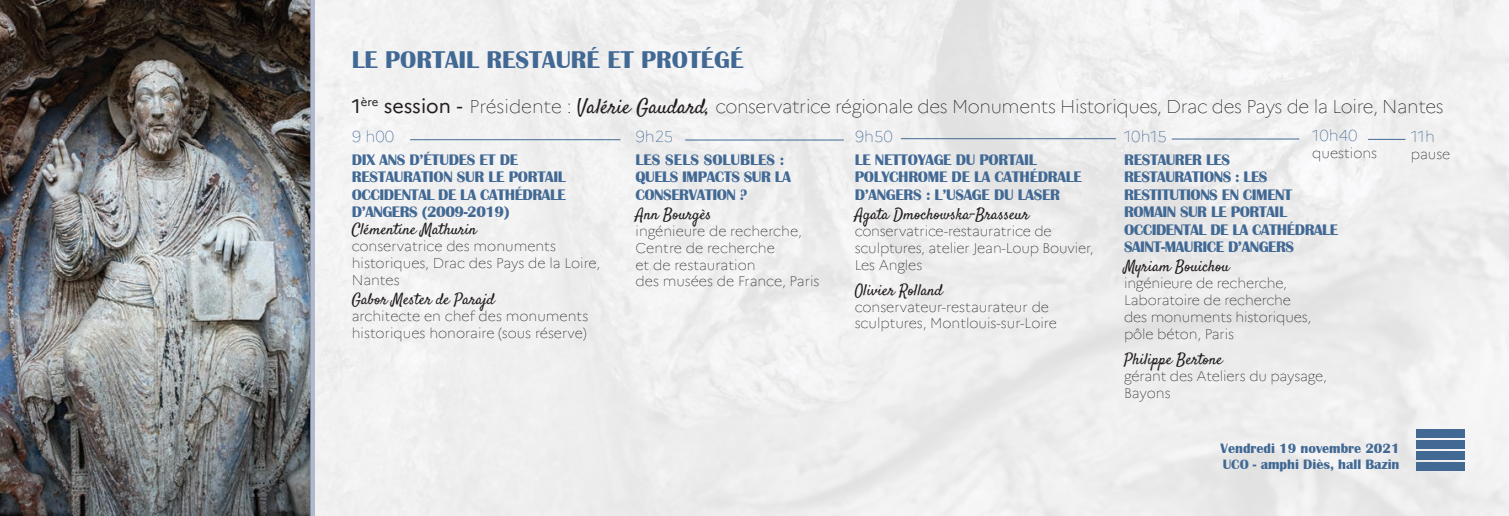
<style>
.page{position:relative;width:1509px;height:516px;background:#fff}
.page>*{position:absolute;margin:0;border:0;box-sizing:border-box;transform-origin:0 0}
.Grand_Titre{font:700 25.03px "Britannic";color:#416994}
.t1{font:100 18.55px "Marianne";letter-spacing:-.02em;color:#231f20}
.Titre_activité{font:700 15.75px/17.5px "Britannic";letter-spacing:-.03em;color:#416994}
.t2{font:15.75px "Satisfy";color:#231f20}
.horaire{font:100 15.75px "Marianne";color:#416994}
.Titre_activité-2{font:700 15.75px "Britannic";color:#416994}
.t3{font:100 14px/16.8px "Marianne";letter-spacing:-.01em;color:#231f20}
.date_et_lieu{font:700 14px "Britannic";color:#416994}
.s1{font-weight:400;font-size:19.6px}
.s2{font-family:"DejaVu Sans";font-weight:400;font-size:19.6px}
.s3{font-family:"Satisfy";font-weight:400;font-size:20.82px}
</style>
<div class="page">
<img style="left:315px;top:0;width:1193px;height:516px">
<img style="left:0;top:0;width:310px;height:516px">
<div style="left:1416px;top:462px;width:48px;height:8px;background:#416994"></div>
<div style="left:1416px;top:451px;width:48px;height:8px;background:#416994"></div>
<div style="left:1416px;top:440px;width:48px;height:8px;background:#416994"></div>
<div style="left:1416px;top:429px;width:48px;height:8px;background:#416994"></div>
<div style="left:310px;top:0;width:5px;height:516px;background:#b1b9cd"></div>
<hr style="left:410px;top:139px;width:210px;height:1px;background:#416994">
<hr style="left:685px;top:140px;width:158px;height:1px;background:#416994">
<hr style="left:900px;top:138px;width:215px;height:1px;background:#416994">
<hr style="left:1367px;top:139px;width:38px;height:1px;background:#416994">
<hr style="left:1171px;top:139px;width:127px;height:1px;background:#416994">
<p class="Grand_Titre" style="left:352px;top:45px;width:393px">LE PORTAIL RESTAURÉ ET PROTÉGÉ</p>
<p class="t1" style="left:352px;top:95px;width:1093px"><span class="s1">1</span><sup>ère</sup> <span class="s1">session</span> <span class="s2">-</span> Présidente : <span class="s3">Valérie Gaudard,</span> conservatrice régionale des Monuments Historiques, Drac des Pays de la Loire, Nantes</p>
<p class="horaire" style="left:352px;top:127px;width:44px">9 h00</p>
<p class="Titre_activité" style="left:352px;top:151px;width:216px">DIX ANS D’ÉTUDES ET DE<br>RESTAURATION SUR LE PORTAIL<br>OCCIDENTAL DE LA CATHÉDRALE<br>D’ANGERS (2009-2019)</p>
<p class="t2" style="left:352px;top:219px;width:126px">Clémentine Mathurin</p>
<p class="t3" style="left:352px;top:238px;width:250px">conservatrice des monuments historiques, Drac des Pays de la Loire,<br>Nantes</p>
<p class="t2" style="left:352px;top:289px;width:144px">Gabor Mester de Parajd</p>
<p class="t3" style="left:352px;top:307px;width:238px">architecte en chef des monuments historiques honoraire (sous réserve)</p>
<p class="horaire" style="left:635px;top:127px;width:39px">9h25</p>
<p class="Titre_activité-2" style="left:635px;top:151px;width:150px">LES SELS SOLUBLES :</p>
<p class="Titre_activité" style="left:635px;top:169px;width:157px">QUELS IMPACTS SUR LA<br>CONSERVATION ?</p>
<p class="t2" style="left:635px;top:204px;width:77px">Ann Bourgès</p>
<p class="t3" style="left:635px;top:223px;width:168px">ingénieure de recherche,</p>
<p class="t3" style="left:635px;top:239px;width:141px">Centre de recherche</p>
<p class="t3" style="left:635px;top:256px;width:121px">et de restauration</p>
<p class="t3" style="left:635px;top:273px;width:185px">des musées de France, Paris</p>
<p class="horaire" style="left:854px;top:127px;width:40px">9h50</p>
<p class="Titre_activité" style="left:854px;top:151px;width:228px">LE NETTOYAGE DU PORTAIL<br>POLYCHROME DE LA CATHÉDRALE<br>D’ANGERS : L’USAGE DU LASER</p>
<p class="t2" style="left:854px;top:204px;width:176px">Agata Dmochowska-Brasseur</p>
<p class="t3" style="left:854px;top:223px;width:240px">conservatrice-restauratrice de sculptures, atelier Jean-Loup Bouvier,<br>Les Angles</p>
<p class="t2" style="left:854px;top:280px;width:90px">Olivier Rolland</p>
<p class="t3" style="left:854px;top:298px;width:204px">conservateur-restaurateur de sculptures, Montlouis-sur-Loire</p>
<p class="horaire" style="left:1311px;top:126px;width:47px">10h40</p>
<p class="t3" style="left:1311px;top:145px;width:67px">questions</p>
<p class="horaire" style="left:1123px;top:127px;width:45px">10h15</p>
<p class="Titre_activité" style="left:1123px;top:151px;width:216px">RESTAURER LES<br>RESTAURATIONS : LES<br>RESTITUTIONS EN CIMENT<br>ROMAIN SUR LE PORTAIL<br>OCCIDENTAL DE LA CATHÉDRALE<br>SAINT-MAURICE D’ANGERS</p>
<p class="t2" style="left:1123px;top:257px;width:107px">Myriam Bouichou</p>
<p class="t3" style="left:1123px;top:275px;width:169px">ingénieure de recherche,<br>Laboratoire de recherche</p>
<p class="t3" style="left:1123px;top:308px;width:189px">des monuments historiques,</p>
<p class="t3" style="left:1123px;top:325px;width:112px">pôle béton, Paris</p>
<p class="t2" style="left:1123px;top:349px;width:100px">Philippe Bertone</p>
<p class="t3" style="left:1123px;top:367px;width:204px">gérant des Ateliers du paysage,<br>Bayons</p>
<p class="horaire" style="left:1410px;top:127px;width:26px">11h</p>
<p class="t3" style="left:1410px;top:146px;width:41px">pause</p>
<p class="date_et_lieu" style="left:1220px;top:440px;width:180px">Vendredi 19 novembre 2021</p>
<p class="date_et_lieu" style="left:1222px;top:457px;width:178px">UCO - amphi Diès, hall Bazin</p>
</div>
